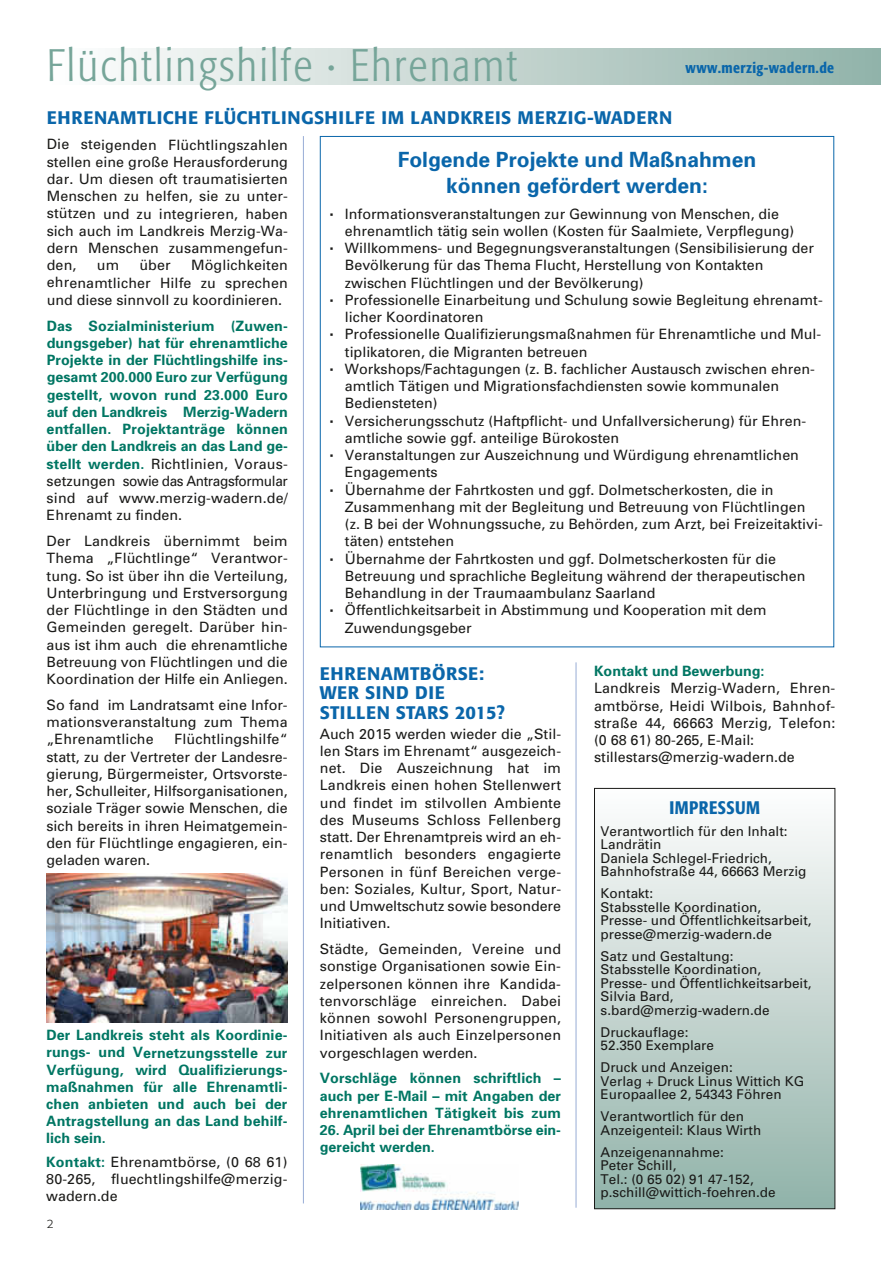
<style>
.page{position:relative;width:881px;height:1263px;background:#fff}
.page>*{position:absolute;margin:0;border:0;box-sizing:border-box;transform-origin:0 0}
.t1{font:300 45px "Formata Condensed BQ";letter-spacing:.05em;color:#76a599}
.t2{font:700 21px/25.8px "Univers";color:#0a66aa;text-align:center}
.t3{font:500 18px/19.5px "Formata";letter-spacing:.025em;color:#0a66aa}
.t4{font:500 18px "Formata Condensed BQ";letter-spacing:.025em;color:#0a66aa}
.t5{font:500 15px "Formata Condensed BQ";letter-spacing:.025em;color:#0a66aa}
.t6{font:14.25px/17.2px "Univers";color:#1a1a18;text-align:justify}
.t7{font:700 14.25px/17.2px "Univers";color:#007663;text-align:justify}
.t8{font:13.5px/13.5px "Univers";color:#1a1a18}
.t9{font:300 12px "Formata";color:#1a1a18}
.s1{font-family:"Univers 65";font-weight:700;font-size:18px}
.s2{font-weight:400;color:#1a1a18}
.s3{font-weight:700;color:#007663}
</style>
<div class="page">
<div style="left:47px;top:48px;width:833px;height:36px;background:linear-gradient(to right,#fffeff,#92b2a9)"></div>
<hr style="left:303px;top:136px;width:1px;height:1067px;background:#97acd6">
<hr style="left:575px;top:662px;width:1px;height:546px;background:#97acd6">
<img style="left:47px;top:874px;width:241px;height:148px">
<img style="left:360px;top:1164px;width:158px;height:45px">
<div style="left:594px;top:788px;width:240px;height:421px;background:linear-gradient(to bottom,#fffefe,#91b2a8)"></div>
<div style="left:594px;top:788px;width:241px;height:421px;border:1px solid #1a1a18"></div>
<h1 class="t1" style="left:47px;top:42px;width:471px">Flüchtlingshilfe · Ehrenamt</h1>
<p class="t3" style="left:47px;top:109px;width:626px">EHRENAMTLICHE FLÜCHTLINGSHILFE IM LANDKREIS MERZIG-WADERN</p>
<h2 class="t2" style="left:397px;top:149px;width:360px">Folgende Projekte und Maßnahmen können gefördert werden:</h2>
<p class="t6" style="left:329px;top:206px;width:451px"><span class="s1">·</span> Informationsveranstaltungen zur Gewinnung von Menschen, die</p>
<p class="t6" style="left:345px;top:224px;width:450px">ehrenamtlich tätig sein wollen (Kosten für Saalmiete, Verpflegung)</p>
<p class="t6" style="left:329px;top:241px;width:486px"><span class="s1">·</span> Willkommens- und Begegnungsveranstaltungen (Sensibilisierung der</p>
<p class="t6" style="left:345px;top:258px;width:420px">Bevölkerung für das Thema Flucht, Herstellung von Kontakten</p>
<p class="t6" style="left:345px;top:275px;width:300px">zwischen Flüchtlingen und der Bevölkerung)</p>
<p class="t6" style="left:329px;top:293px;width:495px"><span class="s1">·</span> Professionelle Einarbeitung und Schulung sowie Begleitung ehrenamt-</p>
<p class="t6" style="left:345px;top:310px;width:140px">licher Koordinatoren</p>
<p class="t6" style="left:329px;top:327px;width:493px"><span class="s1">·</span> Professionelle Qualifizierungsmaßnahmen für Ehrenamtliche und Mul-</p>
<p class="t6" style="left:345px;top:344px;width:244px">tiplikatoren, die Migranten betreuen</p>
<p class="t6" style="left:329px;top:362px;width:487px"><span class="s1">·</span> Workshops/Fachtagungen (z. B. fachlicher Austausch zwischen ehren-</p>
<p class="t6" style="left:345px;top:379px;width:435px">amtlich Tätigen und Migrationsfachdiensten sowie kommunalen</p>
<p class="t6" style="left:345px;top:396px;width:94px">Bediensteten)</p>
<p class="t6" style="left:329px;top:413px;width:478px"><span class="s1">·</span> Versicherungsschutz (Haftpflicht- und Unfallversicherung) für Ehren-</p>
<p class="t6" style="left:345px;top:431px;width:275px">amtliche sowie ggf. anteilige Bürokosten</p>
<p class="t6" style="left:329px;top:448px;width:471px"><span class="s1">·</span> Veranstaltungen zur Auszeichnung und Würdigung ehrenamtlichen</p>
<p class="t6" style="left:345px;top:465px;width:94px">Engagements</p>
<p class="t6" style="left:329px;top:482px;width:446px"><span class="s1">·</span> Übernahme der Fahrtkosten und ggf. Dolmetscherkosten, die in</p>
<p class="t6" style="left:345px;top:500px;width:462px">Zusammenhang mit der Begleitung und Betreuung von Flüchtlingen</p>
<p class="t6" style="left:345px;top:517px;width:479px">(z. B bei der Wohnungssuche, zu Behörden, zum Arzt, bei Freizeitaktivi-</p>
<p class="t6" style="left:345px;top:534px;width:111px">täten) entstehen</p>
<p class="t6" style="left:329px;top:551px;width:448px"><span class="s1">·</span> Übernahme der Fahrtkosten und ggf. Dolmetscherkosten für die</p>
<p class="t6" style="left:345px;top:569px;width:462px">Betreuung und sprachliche Begleitung während der therapeutischen</p>
<p class="t6" style="left:345px;top:586px;width:312px">Behandlung in der Traumaambulanz Saarland</p>
<p class="t6" style="left:329px;top:603px;width:438px"><span class="s1">·</span> Öffentlichkeitsarbeit in Abstimmung und Kooperation mit dem</p>
<p class="t6" style="left:345px;top:620px;width:128px">Zuwendungsgeber</p>
<p class="t5" style="left:685px;top:60px;width:150px">www.merzig-wadern.de</p>
<p class="t6" style="left:47px;top:137px;width:242px">Die steigenden Flüchtlingszahlen stellen eine große Herausforderung dar. Um diesen oft traumatisierten Menschen zu helfen, sie zu unter&shy;stützen und zu integrieren, haben sich auch im Landkreis Merzig-Wa&shy;dern Menschen zusammengefun&shy;den,</p>
<p class="t6" style="left:97px;top:258px;width:24px">um</p>
<p class="t6" style="left:139px;top:258px;width:33px">über</p>
<p class="t6" style="left:47px;top:258px;width:242px;text-indent:144px">Möglichkeiten ehrenamtlicher Hilfe zu sprechen und diese sinnvoll zu koordinieren.</p>
<p class="t7" style="left:47px;top:318px;width:243px">Das Sozialministerium (Zuwen&shy;dungsgeber) hat für ehrenamtliche Projekte in der Flüchtlingshilfe ins&shy;gesamt 200.000 Euro zur Verfügung gestellt, wovon rund 23.000 Euro auf den Landkreis Merzig-Wadern entfallen. Projektanträge können über den Landkreis an das Land ge&shy;stellt werden. <span class="s2">Richtlinien, Voraus&shy;setzungen sowie das Antragsformular sind auf www.merzig-wadern.de/ Ehrenamt zu finden.</span></p>
<p class="t6" style="left:46px;top:534px;width:243px">Der Landkreis übernimmt beim Thema „Flüchtlinge“ Verantwor&shy;tung. So ist über ihn die Verteilung, Unterbringung und Erstversorgung der Flüchtlinge in den Städten und Gemeinden geregelt. Darüber hin&shy;aus ist ihm auch die ehrenamtliche Betreuung von Flüchtlingen und die Koordination der Hilfe ein Anliegen.</p>
<p class="t6" style="left:46px;top:697px;width:242px">So fand im Landratsamt eine Infor&shy;mationsveranstaltung zum Thema „Ehrenamtliche</p>
<p class="t3" style="left:320px;top:665px;width:187px">EHRENAMTBÖRSE:<br>WER SIND DIE<br>STILLEN STARS 2015?</p>
<p class="t7" style="left:594px;top:664px;width:172px">Kontakt und Bewerbung:</p>
<p class="t6" style="left:594px;top:681px;width:242px;text-align:left">Landkreis Merzig-Wadern, Ehren&shy;amtbörse, Heidi Wilbois, Bahnhof&shy;straße 44, 66663 Merzig, Telefon: (0 68 61) 80-265, E-Mail: stillestars@merzig-wadern.de</p>
<p class="t6" style="left:320px;top:726px;width:242px">Auch 2015 werden wieder die „Stil&shy;len Stars im Ehrenamt“ ausgezeich&shy;net. Die Auszeichnung hat im Landkreis einen hohen Stellenwert und findet im stilvollen Ambiente des Museums Schloss Fellenberg statt. Der Ehrenamtpreis wird an eh&shy;renamtlich besonders engagierte Personen in fünf Bereichen verge&shy;ben: Soziales, Kultur, Sport, Natur&shy;und Umweltschutz sowie besondere Initiativen.</p>
<p class="t6" style="left:320px;top:942px;width:242px">Städte, Gemeinden, Vereine und sonstige Organisationen sowie Ein&shy;zelpersonen können ihre Kandida&shy;tenvorschläge einreichen. Dabei können sowohl Personengruppen, Initiativen als auch Einzelpersonen vorgeschlagen werden.</p>
<p class="t7" style="left:320px;top:1071px;width:242px">Vorschläge können schriftlich – auch per E-Mail – mit Angaben der ehrenamtlichen Tätigkeit bis zum</p>
<p class="t7" style="left:320px;top:1123px;width:242px">26. April bei der Ehrenamtbörse ein&shy;gereicht werden.</p>
<p class="t6" style="left:46px;top:732px;width:243px;text-indent:128px">Flüchtlingshilfe“ statt, zu der Vertreter der Landesre&shy;gierung, Bürgermeister, Ortsvorste&shy;her, Schulleiter, Hilfsorganisationen, soziale Träger sowie Menschen, die sich bereits in ihren Heimatgemein&shy;den für Flüchtlinge engagieren, ein&shy;geladen waren.</p>
<p class="t4" style="left:669px;top:797px;width:92px">IMPRESSUM</p>
<p class="t8" style="left:600px;top:825px;width:207px">Verantwortlich für den Inhalt:<br>Landrätin<br>Daniela Schlegel-Friedrich,<br>Bahnhofstraße 44, 66663 Merzig</p>
<p class="t8" style="left:600px;top:888px;width:212px">Kontakt:<br>Stabsstelle Koordination,<br>Presse- und Öffentlichkeitsarbeit, presse@merzig-wadern.de</p>
<p class="t8" style="left:600px;top:950px;width:212px">Satz und Gestaltung:<br>Stabsstelle Koordination,<br>Presse- und Öffentlichkeitsarbeit,<br>Silvia Bard, s.bard@merzig-wadern.de</p>
<p class="t8" style="left:600px;top:1026px;width:115px">Druckauflage:<br>52.350 Exemplare</p>
<p class="t8" style="left:600px;top:1062px;width:205px">Druck und Anzeigen:<br>Verlag + Druck Linus Wittich KG<br>Europaallee 2, 54343 Föhren</p>
<p class="t8" style="left:600px;top:1111px;width:162px">Verantwortlich für den<br>Anzeigenteil: Klaus Wirth</p>
<p class="t8" style="left:600px;top:1146px;width:176px">Anzeigenannahme:<br>Peter Schill,<br>Tel.: (0 65 02) 91 47-152, p.schill@wittich-foehren.de</p>
<p class="t7" style="left:46px;top:1028px;width:242px">Der Landkreis steht als Koordinie&shy;rungs- und Vernetzungsstelle zur Verfügung, wird Qualifizierungs&shy;maßnahmen für alle Ehrenamtli&shy;chen anbieten und auch bei der Antragstellung an das Land behilf&shy;lich sein.</p>
<p class="t6" style="left:46px;top:1154px;width:242px"><span class="s3">Kontakt:</span> Ehrenamtbörse, (0 68 61)<br>80-265, fluechtlingshilfe@merzig&shy;wadern.de</p>
<p class="t9" style="left:47px;top:1219px;width:8px">2</p>
</div>
